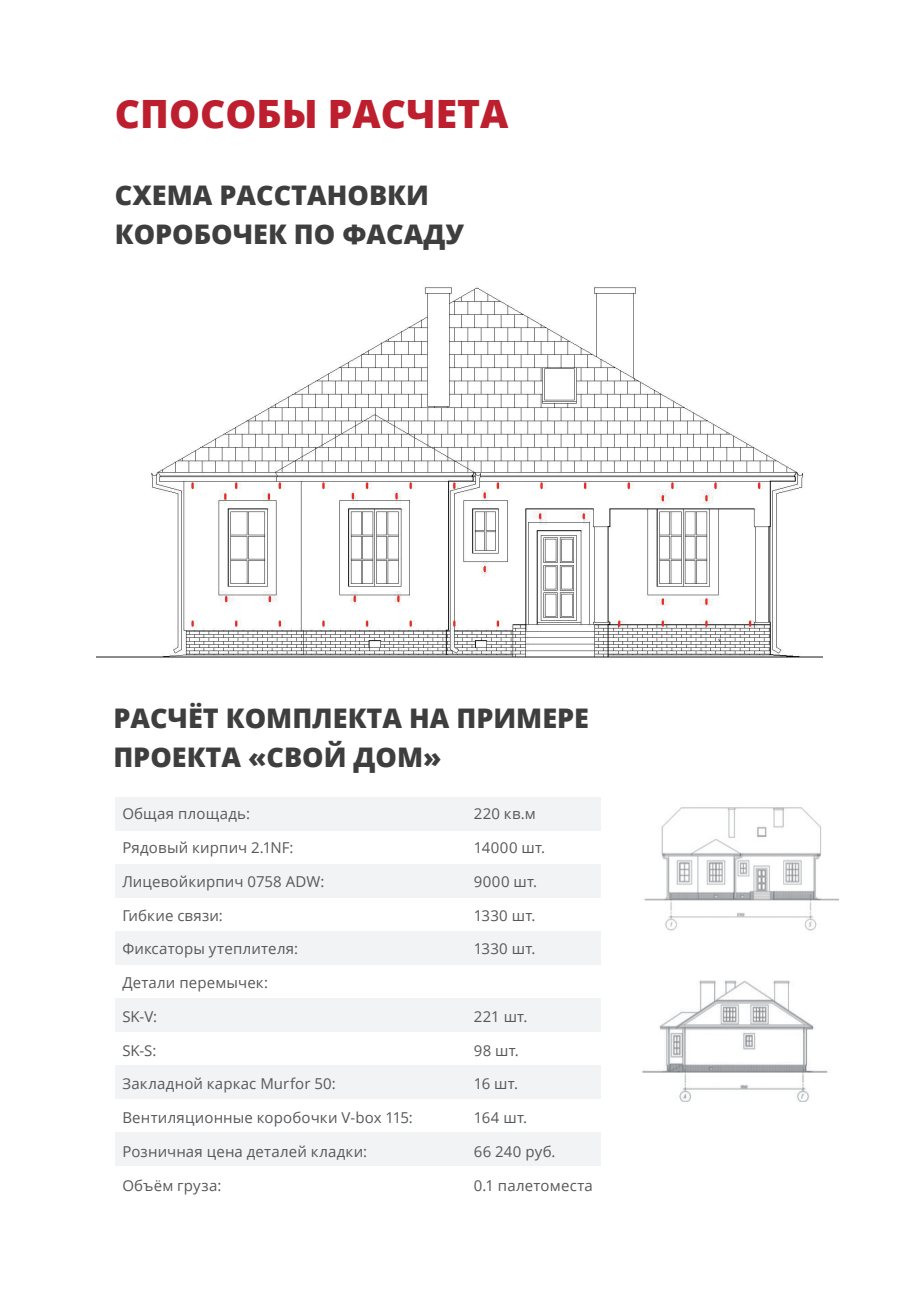
<style>
.page{position:relative;width:906px;height:1289px;background:#fff}
.page>*{position:absolute;margin:0;border:0;box-sizing:border-box;transform-origin:0 0}
.Заголовки{font:800 39px "Open Sans";color:#be1f2e}
.Заголовки-2{font:800 27px/39px "Open Sans";color:#3e3e3f}
.список_copy_2{font:15px "Open Sans";letter-spacing:.01em;color:#57585a}
</style>
<div class="page">
<img style="left:644px;top:807px;width:194px;height:124px">
<div style="left:115px;top:797px;width:485px;height:33px;background:#f2f3f4"></div>
<div style="left:115px;top:1132px;width:485px;height:33px;background:#f2f3f4"></div>
<div style="left:115px;top:864px;width:485px;height:33px;background:#f2f3f4"></div>
<div style="left:115px;top:998px;width:485px;height:33px;background:#f2f3f4"></div>
<div style="left:115px;top:931px;width:485px;height:33px;background:#f2f3f4"></div>
<div style="left:115px;top:1065px;width:485px;height:33px;background:#f2f3f4"></div>
<img style="left:97px;top:287px;width:725px;height:371px">
<img style="left:643px;top:980px;width:185px;height:121px">
<p class="Заголовки" style="left:115px;top:84px;width:395px">СПОСОБЫ РАСЧЕТА</p>
<p class="Заголовки-2" style="left:115px;top:174px;width:350px">СХЕМА РАССТАНОВКИ<br>КОРОБОЧЕК ПО ФАСАДУ</p>
<p class="Заголовки-2" style="left:113px;top:697px;width:477px">РАСЧЁТ КОМПЛЕКТА НА ПРИМЕРЕ<br>ПРОЕКТА «СВОЙ ДОМ»</p>
<p class="список_copy_2" style="left:122px;top:803px;width:129px">Общая площадь:</p>
<p class="список_copy_2" style="left:122px;top:837px;width:172px">Рядовый кирпич 2.1NF:</p>
<p class="список_copy_2" style="left:122px;top:871px;width:204px">Лицевойкирпич 0758 ADW:</p>
<p class="список_copy_2" style="left:122px;top:904px;width:102px">Гибкие связи:</p>
<p class="список_copy_2" style="left:122px;top:938px;width:177px">Фиксаторы утеплителя:</p>
<p class="список_copy_2" style="left:122px;top:972px;width:147px">Детали перемычек:</p>
<p class="список_copy_2" style="left:122px;top:1006px;width:36px">SK-V:</p>
<p class="список_copy_2" style="left:122px;top:1039px;width:36px">SK-S:</p>
<p class="список_copy_2" style="left:122px;top:1073px;width:215px">Закладной каркас Murfor 50:</p>
<p class="список_copy_2" style="left:122px;top:1107px;width:292px">Вентиляционные коробочки V-box 115:</p>
<p class="список_copy_2" style="left:122px;top:1141px;width:246px">Розничная цена деталей кладки:</p>
<p class="список_copy_2" style="left:122px;top:1174px;width:101px">Объём груза:</p>
<p class="список_copy_2" style="left:474px;top:803px;width:63px">220 кв.м</p>
<p class="список_copy_2" style="left:474px;top:837px;width:73px">14000 шт.</p>
<p class="список_copy_2" style="left:474px;top:871px;width:65px">9000 шт.</p>
<p class="список_copy_2" style="left:474px;top:904px;width:63px">1330 шт.</p>
<p class="список_copy_2" style="left:474px;top:938px;width:63px">1330 шт.</p>
<p class="список_copy_2" style="left:474px;top:1006px;width:55px">221 шт.</p>
<p class="список_copy_2" style="left:474px;top:1039px;width:47px">98 шт.</p>
<p class="список_copy_2" style="left:474px;top:1073px;width:46px">16 шт.</p>
<p class="список_copy_2" style="left:474px;top:1107px;width:55px">164 шт.</p>
<p class="список_copy_2" style="left:474px;top:1141px;width:83px">66 240 руб.</p>
<p class="список_copy_2" style="left:474px;top:1174px;width:120px">0.1 палетоместа</p>
</div>
